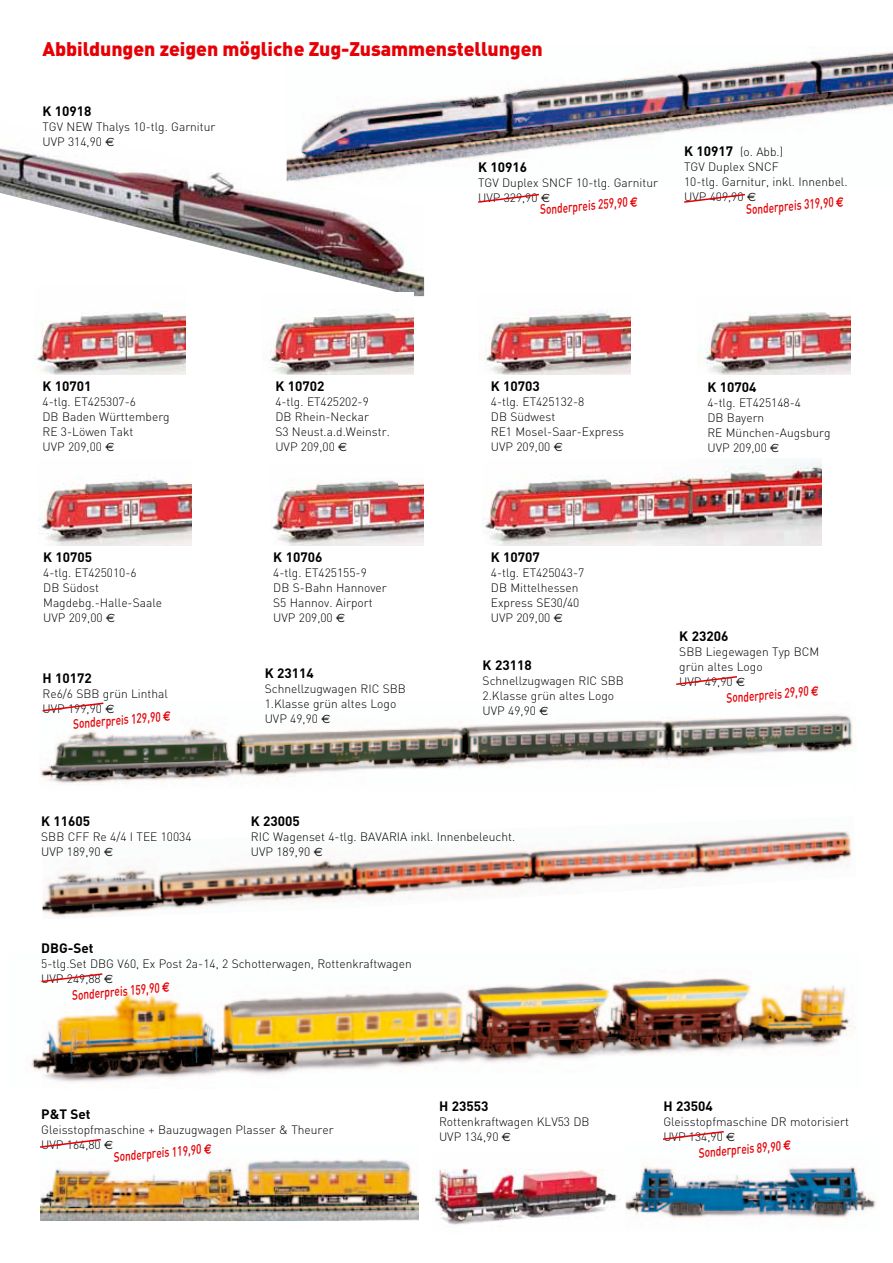
<style>
.page{position:relative;width:893px;height:1263px;background:#fff}
.page>*{position:absolute;margin:0;border:0;box-sizing:border-box;transform-origin:0 0}
.t1{font:900 19.5px "DIN";letter-spacing:-.005em;color:#e60005}
.t2{font:500 13.5px "DIN";color:#e60005;scale:.75 1}
.t3{font:700 13.5px "DIN";color:#000}
.t4{font:300 12px/15px "DIN";color:#000}
.s1{font-family:"Euro Sans";font-weight:400}
.s2{font-family:"Euro Sans";font-weight:700}
.s3{font-weight:700;font-size:13.5px}
</style>
<div class="page">
<img style="left:0;top:146px;width:424px;height:150px">
<img style="left:287px;top:52px;width:606px;height:134px">
<img style="left:287px;top:179px;width:33px;height:7px">
<img style="left:40px;top:702px;width:813px;height:81px">
<img style="left:43px;top:831px;width:809px;height:86px">
<img style="left:30px;top:973px;width:825px;height:110px">
<svg style="left:684px;top:194px;width:61px;height:9px"></svg>
<svg style="left:478px;top:194px;width:61px;height:9px"></svg>
<img style="left:434px;top:1168px;width:183px;height:57px">
<img style="left:625px;top:1166px;width:251px;height:52px">
<svg style="left:43px;top:702px;width:60px;height:9px"></svg>
<svg style="left:676px;top:676px;width:61px;height:9px"></svg>
<svg style="left:41px;top:973px;width:61px;height:9px"></svg>
<img style="left:40px;top:1159px;width:378px;height:61px">
<svg style="left:40px;top:1139px;width:61px;height:9px"></svg>
<svg style="left:663px;top:1131px;width:61px;height:9px"></svg>
<img style="left:34px;top:287px;width:152px;height:88px">
<img style="left:262px;top:293px;width:152px;height:82px">
<img style="left:478px;top:310px;width:153px;height:65px">
<img style="left:700px;top:312px;width:150px;height:63px">
<img style="left:39px;top:477px;width:152px;height:68px">
<img style="left:271px;top:479px;width:152px;height:66px">
<img style="left:483px;top:459px;width:339px;height:86px">
<h1 class="t1" style="left:43px;top:36px;width:502px">Abbildungen zeigen mögliche Zug-Zusammenstellungen</h1>
<p class="t3" style="left:43px;top:103px;width:51px">K 10918</p>
<p class="t4" style="left:43px;top:119px;width:174px">TGV NEW Thalys 10-tlg. Garnitur<br>UVP 314,90 <span class="s1">E</span></p>
<p class="t3" style="left:478px;top:158px;width:51px">K 10916</p>
<p class="t4" style="left:478px;top:175px;width:181px">TGV Duplex SNCF 10-tlg. Garnitur<br>UVP 329,90 <span class="s1">E</span></p>
<p class="t2" style="left:539px;top:201px;width:132px;rotate:-5deg">Sonderpreis 259,90 <span class="s2">E</span></p>
<p class="t4" style="left:684px;top:144px;width:165px"><span class="s3">K 10917</span> (o. Abb.)<br>TGV Duplex SNCF<br>10-tlg. Garnitur, inkl. Innenbel.<br>UVP 409,90 <span class="s1">E</span></p>
<p class="t2" style="left:745px;top:201px;width:132px;rotate:-5deg">Sonderpreis 319,90 <span class="s2">E</span></p>
<p class="t3" style="left:43px;top:377px;width:51px">K 10701</p>
<p class="t4" style="left:43px;top:394px;width:129px">4-tlg. ET425307-6<br>DB Baden Württemberg<br>RE 3-Löwen Takt<br>UVP 209,00 <span class="s1">E</span></p>
<p class="t3" style="left:275px;top:377px;width:51px">K 10702</p>
<p class="t4" style="left:275px;top:394px;width:116px">4-tlg. ET425202-9<br>DB Rhein-Neckar<br>S3 Neust.a.d.Weinstr.<br>UVP 209,00 <span class="s1">E</span></p>
<p class="t3" style="left:491px;top:377px;width:51px">K 10703</p>
<p class="t4" style="left:491px;top:394px;width:135px">4-tlg. ET425132-8<br>DB Südwest<br>RE1 Mosel-Saar-Express<br>UVP 209,00 <span class="s1">E</span></p>
<p class="t3" style="left:43px;top:548px;width:51px">K 10705</p>
<p class="t4" style="left:43px;top:565px;width:120px">4-tlg. ET425010-6<br>DB Südost<br>Magdebg.-Halle-Saale<br>UVP 209,00 <span class="s1">E</span></p>
<p class="t3" style="left:273px;top:548px;width:51px">K 10706</p>
<p class="t4" style="left:273px;top:565px;width:115px">4-tlg. ET425155-9<br>DB S-Bahn Hannover<br>S5 Hannov. Airport<br>UVP 209,00 <span class="s1">E</span></p>
<p class="t3" style="left:491px;top:548px;width:51px">K 10707</p>
<p class="t4" style="left:491px;top:565px;width:95px">4-tlg. ET425043-7<br>DB Mittelhessen<br>Express SE30/40<br>UVP 209,00 <span class="s1">E</span></p>
<p class="t3" style="left:43px;top:669px;width:51px">H 10172</p>
<p class="t4" style="left:43px;top:686px;width:127px">Re6/6 SBB grün Linthal<br>UVP 199,90 <span class="s1">E</span></p>
<p class="t2" style="left:72px;top:715px;width:132px;rotate:-5deg">Sonderpreis 129,90 <span class="s2">E</span></p>
<p class="t3" style="left:265px;top:664px;width:51px">K 23114</p>
<p class="t4" style="left:265px;top:681px;width:143px">Schnellzugwagen RIC SBB<br>1.Klasse grün altes Logo<br>UVP 49,90 <span class="s1">E</span></p>
<p class="t3" style="left:483px;top:657px;width:51px">K 23118</p>
<p class="t4" style="left:483px;top:673px;width:143px">Schnellzugwagen RIC SBB<br>2.Klasse grün altes Logo<br>UVP 49,90 <span class="s1">E</span></p>
<p class="t3" style="left:41px;top:812px;width:51px">K 11605</p>
<p class="t4" style="left:41px;top:829px;width:152px">SBB CFF Re 4/4 I TEE 10034<br>UVP 189,90 <span class="s1">E</span></p>
<p class="t3" style="left:251px;top:812px;width:51px">K 23005</p>
<p class="t4" style="left:251px;top:829px;width:266px">RIC Wagenset 4-tlg. BAVARIA inkl. Innenbeleucht.<br>UVP 189,90 <span class="s1">E</span></p>
<p class="t3" style="left:41px;top:939px;width:54px">DBG-Set</p>
<p class="t4" style="left:41px;top:956px;width:372px">5-tlg.Set DBG V60, Ex Post 2a-14, 2 Schotterwagen, Rottenkraftwagen<br>UVP 249,88 <span class="s1">E</span></p>
<p class="t2" style="left:71px;top:987px;width:132px;rotate:-5deg">Sonderpreis 159,90 <span class="s2">E</span></p>
<p class="t3" style="left:707px;top:379px;width:51px">K 10704</p>
<p class="t4" style="left:707px;top:395px;width:125px">4-tlg. ET425148-4<br>DB Bayern<br>RE München-Augsburg<br>UVP 209,00 <span class="s1">E</span></p>
<p class="t3" style="left:679px;top:627px;width:51px">K 23206</p>
<p class="t4" style="left:679px;top:644px;width:142px">SBB Liegewagen Typ BCM grün altes Logo<br>UVP 49,90 <span class="s1">E</span></p>
<p class="t2" style="left:725px;top:689px;width:125px;rotate:-5deg">Sonderpreis 29,90 <span class="s2">E</span></p>
<p class="t3" style="left:439px;top:1097px;width:51px">H 23553</p>
<p class="t4" style="left:439px;top:1114px;width:152px">Rottenkraftwagen KLV53 DB<br>UVP 134,90 <span class="s1">E</span></p>
<p class="t3" style="left:663px;top:1097px;width:51px">H 23504</p>
<p class="t4" style="left:663px;top:1114px;width:187px">Gleisstopfmaschine DR motorisiert<br>UVP 134,90 <span class="s1">E</span></p>
<p class="t3" style="left:41px;top:1105px;width:51px">P&amp;T Set</p>
<p class="t4" style="left:41px;top:1122px;width:294px">Gleisstopfmaschine + Bauzugwagen Plasser &amp; Theurer<br>UVP 164,80 <span class="s1">E</span></p>
<p class="t2" style="left:113px;top:1148px;width:132px;rotate:-5deg">Sonderpreis 119,90 <span class="s2">E</span></p>
<p class="t2" style="left:698px;top:1144px;width:125px;rotate:-5deg">Sonderpreis 89,90 <span class="s2">E</span></p>
</div>
